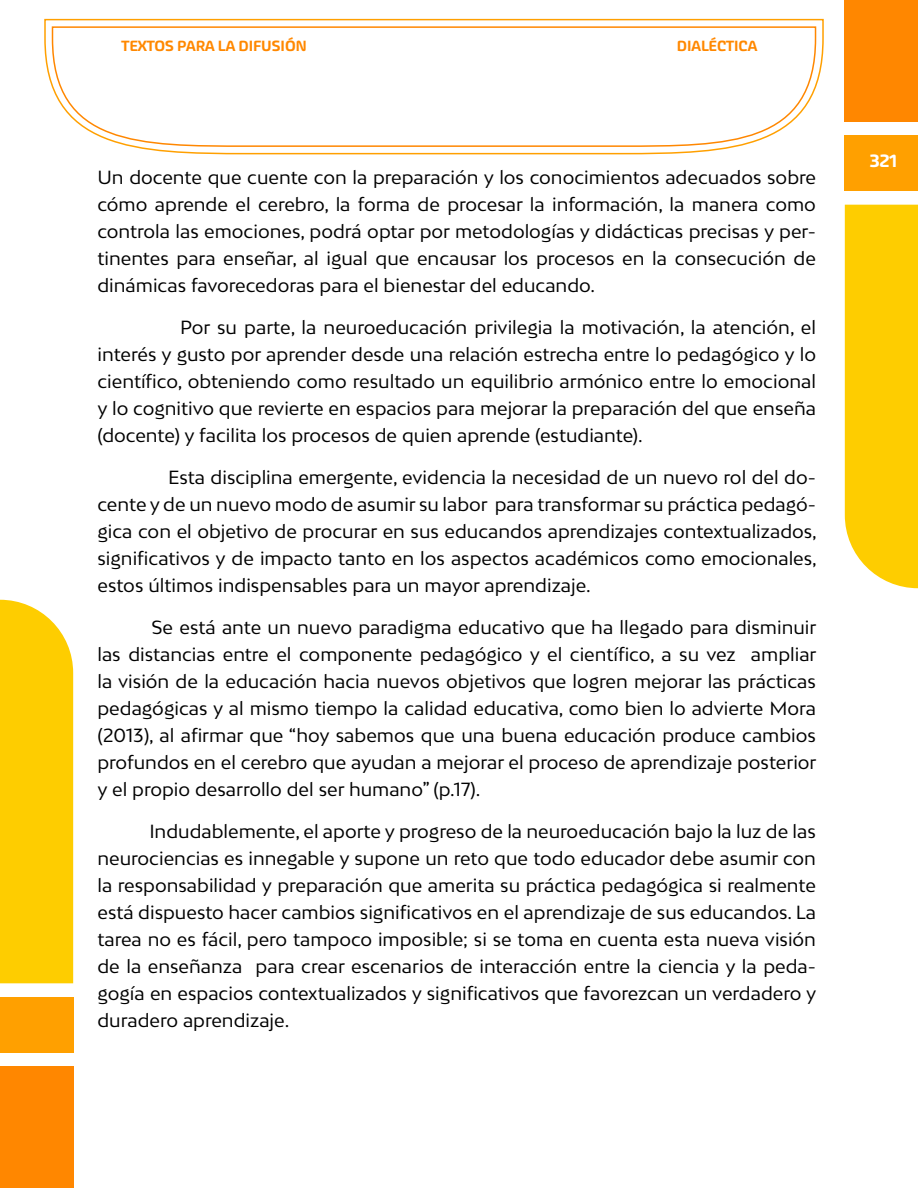
<style>
.page{position:relative;width:918px;height:1188px;background:#fff}
.page>*{position:absolute;margin:0;border:0;box-sizing:border-box;transform-origin:0 0}
.t1{font:18px/27px "Bw Mitga";color:#000;text-align:justify}
.t2{font:500 18px "Akceler Aalt";color:#fff}
.t3{font:500 15px "Akceler Aalt";color:#f80}
</style>
<div class="page">
<div style="left:845px;top:0;width:73px;height:122px;background:#ff8700"></div>
<div style="left:845px;top:135px;width:73px;height:56px;background:#ffa000"></div>
<div style="left:845px;top:205px;width:73px;height:383px;background:#fecd00"></div>
<div style="left:0;top:1066px;width:73px;height:122px;background:#ff8700"></div>
<div style="left:0;top:997px;width:73px;height:56px;background:#ffa000"></div>
<div style="left:0;top:600px;width:73px;height:383px;background:#fecd00"></div>
<svg style="left:44px;top:18px;width:780px;height:137px"></svg>
<svg style="left:51px;top:26px;width:766px;height:122px"></svg>
<p class="t3" style="left:122px;top:35px;width:187px">TEXTOS PARA LA DIFUSIÓN</p>
<p class="t3" style="left:677px;top:35px;width:82px">DIALÉCTICA</p>
<p class="t1" style="left:97px;top:163px;width:720px">Un docente que cuente con la preparación y los conocimientos adecuados sobre cómo aprende el cerebro, la forma de procesar la información, la manera como controla las emociones, podrá optar por metodologías y didácticas precisas y per&shy;tinentes para enseñar, al igual que encausar los procesos en la consecución de dinámicas favorecedoras para el bienestar del educando.</p>
<p class="t1" style="left:97px;top:313px;width:720px;text-indent:83px">Por su parte, la neuroeducación privilegia la motivación, la atención, el interés y gusto por aprender desde una relación estrecha entre lo pedagógico y lo científico, obteniendo como resultado un equilibrio armónico entre lo emocional y lo cognitivo que revierte en espacios para mejorar la preparación del que enseña (docente) y facilita los procesos de quien aprende (estudiante).</p>
<p class="t1" style="left:97px;top:463px;width:721px;text-indent:71px">Esta disciplina emergente, evidencia la necesidad de un nuevo rol del do&shy;cente y de un nuevo modo de asumir su labor para transformar su práctica pedagó&shy;gica con el objetivo de procurar en sus educandos aprendizajes contextualizados, significativos y de impacto tanto en los aspectos académicos como emocionales, estos últimos indispensables para un mayor aprendizaje.</p>
<p class="t1" style="left:97px;top:613px;width:721px;text-indent:54px">Se está ante un nuevo paradigma educativo que ha llegado para disminuir las distancias entre el componente pedagógico y el científico, a su vez ampliar la visión de la educación hacia nuevos objetivos que logren mejorar las prácticas pedagógicas y al mismo tiempo la calidad educativa, como bien lo advierte Mora (2013), al afirmar que “hoy sabemos que una buena educación produce cambios profundos en el cerebro que ayudan a mejorar el proceso de aprendizaje posterior y el propio desarrollo del ser humano” (p.17).</p>
<p class="t1" style="left:97px;top:817px;width:720px;text-indent:52px">Indudablemente, el aporte y progreso de la neuroeducación bajo la luz de las neurociencias es innegable y supone un reto que todo educador debe asumir con la responsabilidad y preparación que amerita su práctica pedagógica si realmente está dispuesto hacer cambios significativos en el aprendizaje de sus educandos. La tarea no es fácil, pero tampoco imposible; si se toma en cuenta esta nueva visión de la enseñanza para crear escenarios de interacción entre la ciencia y la peda&shy;gogía en espacios contextualizados y significativos que favorezcan un verdadero y duradero aprendizaje.</p>
<p class="t2" style="left:870px;top:147px;width:29px">321</p>
</div>
